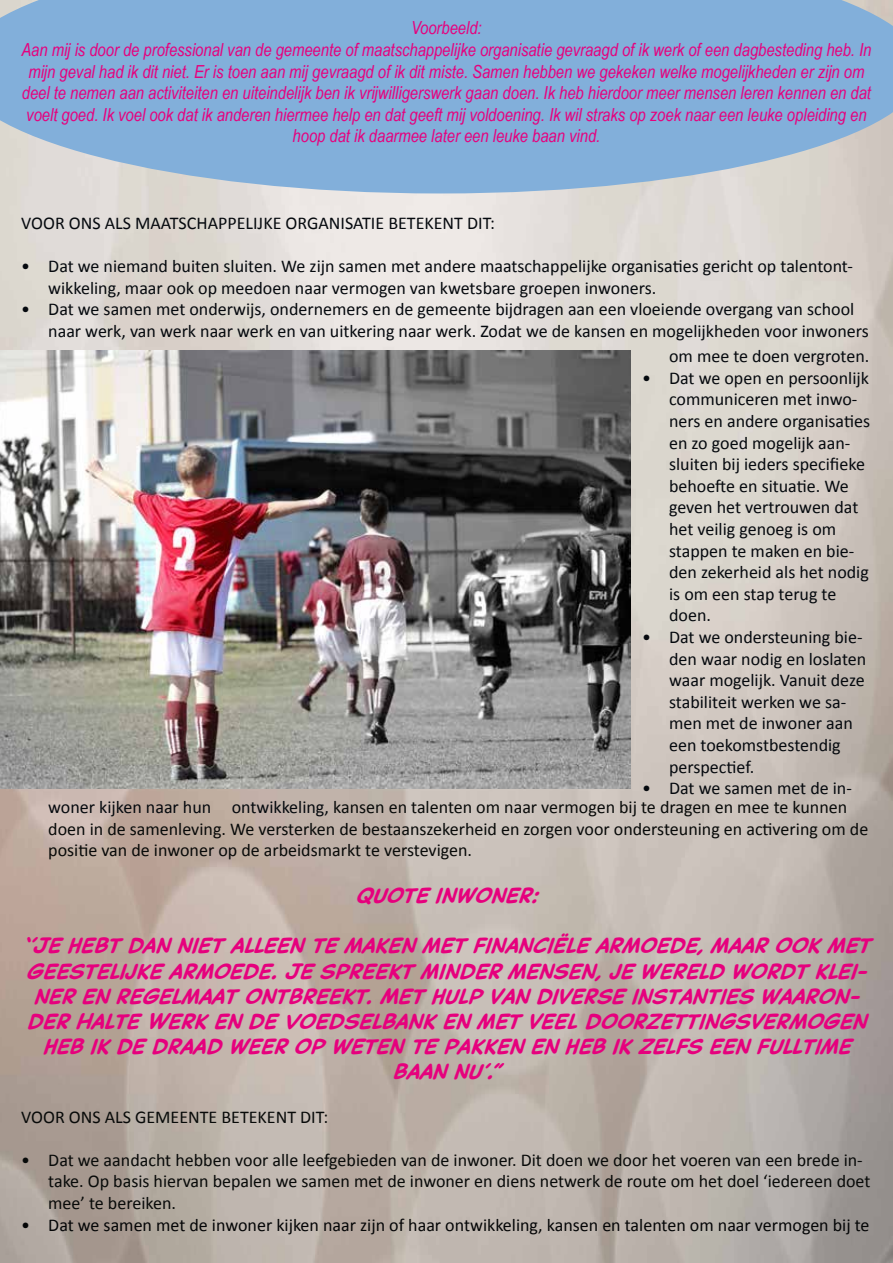
<style>
.page{position:relative;width:893px;height:1263px;background:#fff}
.page>*{position:absolute;margin:0;border:0;box-sizing:border-box;transform-origin:0 0}
.t1{font:italic 700 21px/25.2px "Captain Comic";letter-spacing:.01em;color:#e6007d;text-align:center}
.t2{font:18px/21.6px "Calibri";color:#05090e}
.t3{font:italic 18px/21.6px "Arial Narrow";color:#e6007d;text-align:center}
.t4{font:18px/21.6px "Calibri";color:#080a09}
.t5{font:18px "Calibri";color:#040506}
.s1{color:#05090e}
</style>
<div class="page">
<img style="left:0;top:193px;width:893px;height:1070px">
<svg style="left:0;top:0;width:893px;height:193px;background:#8cb3d8"></svg>
<img style="left:0;top:351px;width:631px;height:438px">
<p class="t3" style="left:21px;top:17px;width:852px">Voorbeeld:<br>Aan mij is door de professional van de gemeente of maatschappelijke organisatie gevraagd of ik werk of een dagbesteding heb. In mijn geval had ik dit niet. Er is toen aan mij gevraagd of ik dit miste. Samen hebben we gekeken welke mogelijkheden er zijn om deel te nemen aan activiteiten en uiteindelijk ben ik vrijwilligerswerk gaan doen. Ik heb hierdoor meer mensen leren kennen en dat voelt goed. Ik voel ook dat ik anderen hiermee help en dat geeft mij voldoening. Ik wil straks op zoek naar een leuke opleiding en hoop dat ik daarmee later een leuke baan vind.</p>
<p class="t2" style="left:21px;top:211px;width:475px">VOOR ONS ALS MAATSCHAPPELIJKE ORGANISATIE BETEKENT DIT:</p>
<p class="t2" style="left:48px;top:255px;width:806px;text-indent:-27px">• Dat we niemand buiten sluiten. We zijn samen met andere maatschappelijke organisaties gericht op talentont&shy;wikkeling, maar ook op meedoen naar vermogen van kwetsbare groepen inwoners.</p>
<p class="t2" style="left:48px;top:298px;width:822px;text-indent:-27px">• Dat we samen met onderwijs, ondernemers en de gemeente bijdragen aan een vloeiende overgang van school naar werk, van werk naar werk en van uitkering naar werk. Zodat we de kansen en mogelijkheden voor inwoners</p>
<p class="t2" style="left:669px;top:345px;width:202px">om mee te doen vergroten.</p>
<p class="t2" style="left:669px;top:366px;width:202px;text-indent:-27px">• Dat we open en persoonlijk communiceren met inwo&shy;ners en andere organisaties en zo goed mogelijk aan&shy;sluiten bij ieders specifieke behoefte en situatie. We geven het vertrouwen dat het veilig genoeg is om stappen te maken en bie&shy;den zekerheid als het nodig is om een stap terug te doen.</p>
<p class="t2" style="left:669px;top:626px;width:199px;text-indent:-27px">• Dat we ondersteuning bie&shy;den waar nodig en loslaten waar mogelijk. Vanuit deze stabiliteit werken we sa&shy;men met de inwoner aan een toekomstbestendig perspectief.</p>
<p class="t4" style="left:48px;top:778px;width:805px;line-height:18.8px;text-align:right"><span class="s1">• Dat we samen met de in-<br>woner kijken naar hun ontwikkeling,</span> kansen en talenten om naar vermogen bij te dragen en mee te kunnen</p>
<p class="t4" style="left:48px;top:817px;width:822px">doen in de samenleving. We versterken de bestaanszekerheid en zorgen voor ondersteuning en activering om de positie van de inwoner op de arbeidsmarkt te verstevigen.</p>
<p class="t1" style="left:355px;top:882px;width:184px">QUOTE INWONER:</p>
<p class="t1" style="left:23px;top:933px;width:849px">‘’JE HEBT DAN NIET ALLEEN TE MAKEN MET FINANCIËLE ARMOEDE, MAAR OOK MET GEESTELIJKE ARMOEDE. JE SPREEKT MINDER MENSEN, JE WERELD WORDT KLEI-NER EN REGELMAAT ONTBREEKT. MET HULP VAN DIVERSE INSTANTIES WAARON-DER HALTE WERK EN DE VOEDSELBANK EN MET VEEL DOORZETTINGSVERMOGEN HEB IK DE DRAAD WEER OP WETEN TE PAKKEN EN HEB IK ZELFS EEN FULLTIME BAAN NU’.”</p>
<p class="t4" style="left:21px;top:1105px;width:308px">VOOR ONS ALS GEMEENTE BETEKENT DIT:</p>
<p class="t4" style="left:48px;top:1148px;width:824px;text-indent:-27px">• Dat we aandacht hebben voor alle leefgebieden van de inwoner. Dit doen we door het voeren van een brede in&shy;take. Op basis hiervan bepalen we samen met de inwoner en diens netwerk de route om het doel ‘iedereen doet mee’ te bereiken.</p>
<p class="t5" style="left:21px;top:1212px;width:850px">• Dat we samen met de inwoner kijken naar zijn of haar ontwikkeling, kansen en talenten om naar vermogen bij te</p>
</div>
